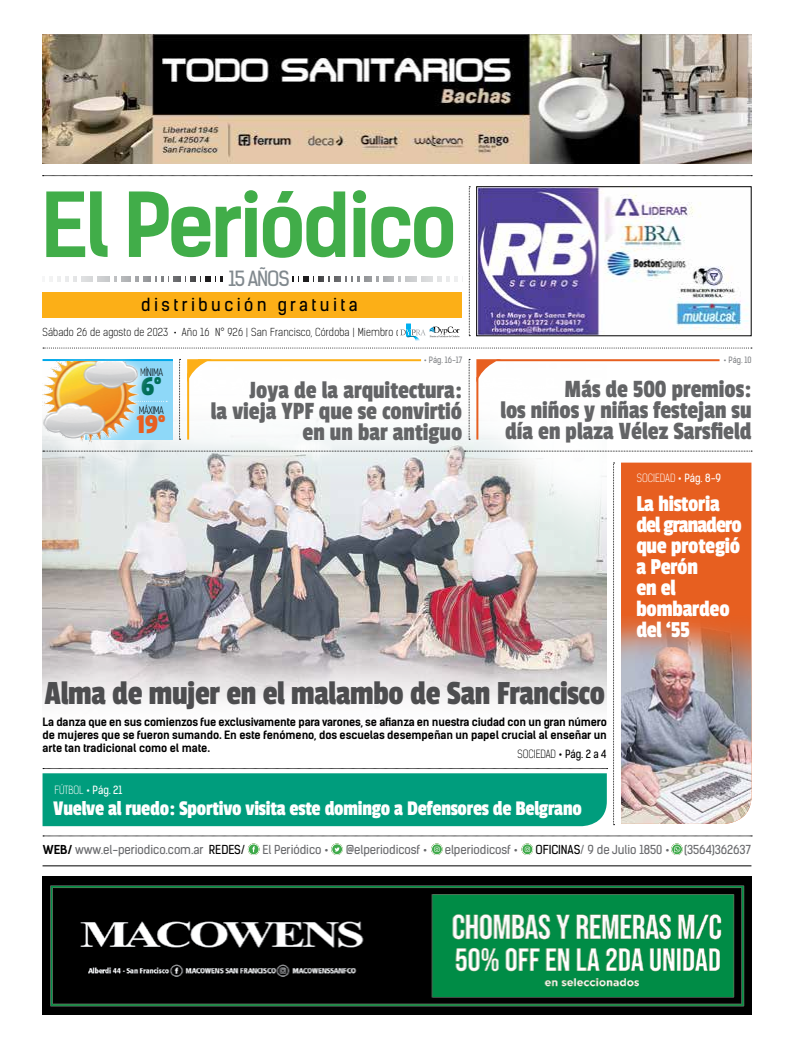
<style>
.page{position:relative;width:794px;height:1049px;background:#fff}
.page>*{position:absolute;margin:0;border:0;box-sizing:border-box;transform-origin:0 0}
.t1{font:35.4px "Passion One";letter-spacing:-.01em;color:#4d4d4f;scale:.94 1}
.t2{font:28.4px "Passion One";color:#e75f20}
.t3{font:28.4px "Passion One";color:#006e58}
.t4{font:26px/21px "Passion One";color:#636466;text-align:right;scale:.94 1}
.t5{font:23.9px/21px "Passion One";letter-spacing:-.01em;color:#fff;scale:.94 1}
.t6{font:21.8px "Passion One";letter-spacing:-.01em;color:#fff;scale:.94 1}
.t7{font:19.9px "Kelson Sans RU";letter-spacing:-.05em;color:#81898e}
.t8{font:17px "Kelson Sans";letter-spacing:.2em;color:#000}
.t9{font:11.8px "Kelson Sans";letter-spacing:-.01em;color:#696a6d}
.t10{font:700 11px/13px "Kelson Sans";letter-spacing:-.01em;color:#000;text-align:justify}
.t11{font:300 10.8px "Kelson Sans";letter-spacing:-.005em;color:#fff;scale:.94 1}
.t12{font:300 10.8px "Kelson Sans";letter-spacing:-.005em;color:#000;scale:.94 1}
.t13{font:10.8px "Kelson Sans";color:#fff;scale:.94 1}
.t14{font:300 10.5px "Kelson Sans RU";letter-spacing:.01em;color:#000}
.t15{font:300 9.9px "Kelson Sans";letter-spacing:-.04em;color:#000}
.t16{font:8.3px "Kelson Sans";letter-spacing:-.005em;color:#808285;scale:.94 1}
.s1{font-family:"Helvetica"}
.s2{font-weight:400}
.s3{font-weight:300}
.s4{font-weight:700;color:#000}
.s5{color:#000}
</style>
<div class="page">
<img style="left:43px;top:363px;width:564px;height:344px">
<hr style="left:496px;top:359px;width:223px;height:2px;background:#e75f20">
<svg style="left:149px;top:451px;width:299px;height:1px"></svg>
<svg style="left:464px;top:451px;width:288px;height:1px"></svg>
<hr style="left:198px;top:359px;width:223px;height:2px;background:#fcaf17">
<div style="left:43px;top:293px;width:419px;height:25px;background:#fcaf17"></div>
<svg style="left:43px;top:175px;width:709px;height:1px"></svg>
<img style="left:43px;top:34px;width:708px;height:129px">
<img style="left:43px;top:877px;width:708px;height:138px">
<svg style="left:469px;top:186px;width:1px;height:150px"></svg>
<img style="left:478px;top:188px;width:271px;height:146px">
<div style="left:476px;top:186px;width:275px;height:150px;border:1px solid #000"></div>
<hr style="left:43px;top:865px;width:708px;height:1px;background:#000">
<img style="left:400px;top:323px;width:26px;height:18px">
<svg style="left:429px;top:327px;width:30px;height:11px"></svg>
<div style="left:85px;top:360px;width:88px;height:80px;background:#8ed8f8"></div>
<hr style="left:43px;top:359px;width:130px;height:2px;background:#00a8ea">
<div style="left:38px;top:355px;width:111px;height:99px;background:#fff;opacity:.75"></div>
<img style="left:38px;top:361px;width:106px;height:94px">
<svg style="left:132px;top:401px;width:35px;height:1px"></svg>
<svg style="left:179px;top:359px;width:2px;height:81px"></svg>
<svg style="left:469px;top:359px;width:1px;height:81px"></svg>
<svg style="left:43px;top:836px;width:709px;height:1px"></svg>
<svg style="left:43px;top:768px;width:564px;height:58px;background:#15a386"></svg>
<svg style="left:248px;top:843px;width:11px;height:12px"></svg>
<div style="left:248px;top:844px;width:11px;height:11px;border:1px solid #fff;border-radius:50%"></div>
<svg style="left:252px;top:846px;width:3px;height:6px"></svg>
<svg style="left:331px;top:843px;width:12px;height:12px"></svg>
<div style="left:332px;top:844px;width:10px;height:11px;border:1px solid #fff;border-radius:50%"></div>
<svg style="left:334px;top:847px;width:6px;height:4px"></svg>
<svg style="left:431px;top:843px;width:11px;height:12px"></svg>
<div style="left:431px;top:844px;width:11px;height:11px;border:1px solid #fff;border-radius:50%"></div>
<svg style="left:434px;top:847px;width:5px;height:5px"></svg>
<svg style="left:521px;top:843px;width:12px;height:12px"></svg>
<div style="left:522px;top:844px;width:11px;height:11px;border:1px solid #fff;border-radius:50%"></div>
<svg style="left:525px;top:847px;width:5px;height:5px"></svg>
<svg style="left:671px;top:843px;width:11px;height:12px"></svg>
<div style="left:671px;top:844px;width:11px;height:11px;border:1px solid #fff;border-radius:50%"></div>
<svg style="left:674px;top:846px;width:6px;height:6px"></svg>
<hr style="left:187px;top:373px;width:2px;height:67px;background:#fcaf17">
<div style="left:621px;top:463px;width:130px;height:153px;background:#e75f20"></div>
<img style="left:621px;top:616px;width:130px;height:208px">
<svg style="left:46px;top:191px;width:62px;height:66px"></svg>
<svg style="left:129px;top:191px;width:81px;height:66px"></svg>
<svg style="left:216px;top:190px;width:129px;height:68px"></svg>
<svg style="left:353px;top:190px;width:100px;height:68px"></svg>
<img style="left:81px;top:277px;width:141px;height:5px">
<svg style="left:212px;top:276px;width:8px;height:6px"></svg>
<svg style="left:197px;top:276px;width:8px;height:6px"></svg>
<svg style="left:181px;top:276px;width:9px;height:6px"></svg>
<svg style="left:151px;top:276px;width:22px;height:6px"></svg>
<svg style="left:132px;top:276px;width:10px;height:6px"></svg>
<svg style="left:110px;top:276px;width:11px;height:6px"></svg>
<svg style="left:94px;top:277px;width:3px;height:5px"></svg>
<svg style="left:49px;top:276px;width:28px;height:6px"></svg>
<img style="left:292px;top:277px;width:141px;height:5px">
<svg style="left:295px;top:276px;width:8px;height:6px"></svg>
<svg style="left:309px;top:276px;width:9px;height:6px"></svg>
<svg style="left:324px;top:276px;width:9px;height:6px"></svg>
<svg style="left:342px;top:276px;width:21px;height:6px"></svg>
<svg style="left:372px;top:276px;width:11px;height:6px"></svg>
<svg style="left:394px;top:276px;width:10px;height:6px"></svg>
<svg style="left:417px;top:277px;width:4px;height:5px"></svg>
<svg style="left:437px;top:276px;width:21px;height:6px"></svg>
<svg style="left:43px;top:347px;width:709px;height:1px"></svg>
<svg style="left:613px;top:463px;width:1px;height:362px"></svg>
<svg style="left:187px;top:359px;width:25px;height:23px"></svg>
<hr style="left:476px;top:377px;width:2px;height:63px;background:#e75f20">
<svg style="left:476px;top:359px;width:25px;height:23px"></svg>
<h3 class="t7" style="left:228px;top:266px;width:63px">15 AÑOS</h3>
<h3 class="t8" style="left:141px;top:294px;width:218px">distribución gratuita</h3>
<p class="t14" style="left:43px;top:325px;width:365px">Sábado 26 de agosto de 2023 • Año 16 N<span class="s1">°</span> 926 | San Francisco, Córdoba | Miembro de</p>
<p class="t15" style="left:140px;top:366px;width:25px">MÍNIMA</p>
<h2 class="t3" style="left:141px;top:372px;width:23px">6°</h2>
<p class="t15" style="left:139px;top:404px;width:27px">MÁXIMA</p>
<h2 class="t2" style="left:137px;top:409px;width:31px">19°</h2>
<p class="t16" style="left:424px;top:355px;width:42px">• Pág. 16-17</p>
<h3 class="t4" style="left:211px;top:379px;width:269px">Joya de la arquitectura:<br>la vieja YPF que se convirtió en un bar antiguo</h3>
<p class="t16" style="left:723px;top:355px;width:31px">• Pág. 10</p>
<h3 class="t4" style="left:500px;top:378px;width:269px;text-align:justify;text-indent:64px">Más de 500 premios: los niños y niñas festejan su día en plaza Vélez Sarsfield</h3>
<p class="t11" style="left:637px;top:471px;width:91px">SOCIEDAD <span class="s2">• Pág. 8-9</span></p>
<h3 class="t5" style="left:636px;top:493px;width:114px">La historia del granadero que protegió a Perón<br>en el bombardeo del ‘55</h3>
<h1 class="t1" style="left:44px;top:674px;width:598px">Alma de mujer en el malambo de San Francisco</h1>
<p class="t10" style="left:43px;top:716px;width:566px">La danza que en sus comienzos fue exclusivamente para varones, se afianza en nuestra ciudad con un gran número de mujeres que se fueron sumando. En este fenómeno, dos escuelas desempeñan un papel crucial al enseñar un arte tan tradicional como el mate.</p>
<p class="t12" style="left:517px;top:747px;width:96px">SOCIEDAD <span class="s2">• Pág. 2 a 4</span></p>
<p class="t13" style="left:54px;top:783px;width:74px"><span class="s3">FÚTBOL</span> • Pág. 21</p>
<h3 class="t6" style="left:53px;top:797px;width:564px">Vuelve al ruedo: Sportivo visita este domingo a Defensores de Belgrano</h3>
<p class="t9" style="left:43px;top:842px;width:204px"><span class="s4">WEB/</span> www.el-periodico.com.ar <span class="s5">REDES/</span></p>
<p class="t9" style="left:262px;top:842px;width:68px">El Periódico •</p>
<p class="t9" style="left:346px;top:842px;width:83px">@elperiodicosf •</p>
<p class="t9" style="left:445px;top:842px;width:75px">elperiodicosf •</p>
<p class="t9" style="left:535px;top:842px;width:217px"><span class="s5">OFICINAS</span>/ 9 de Julio 1850 • (3564)362637</p>
</div>
